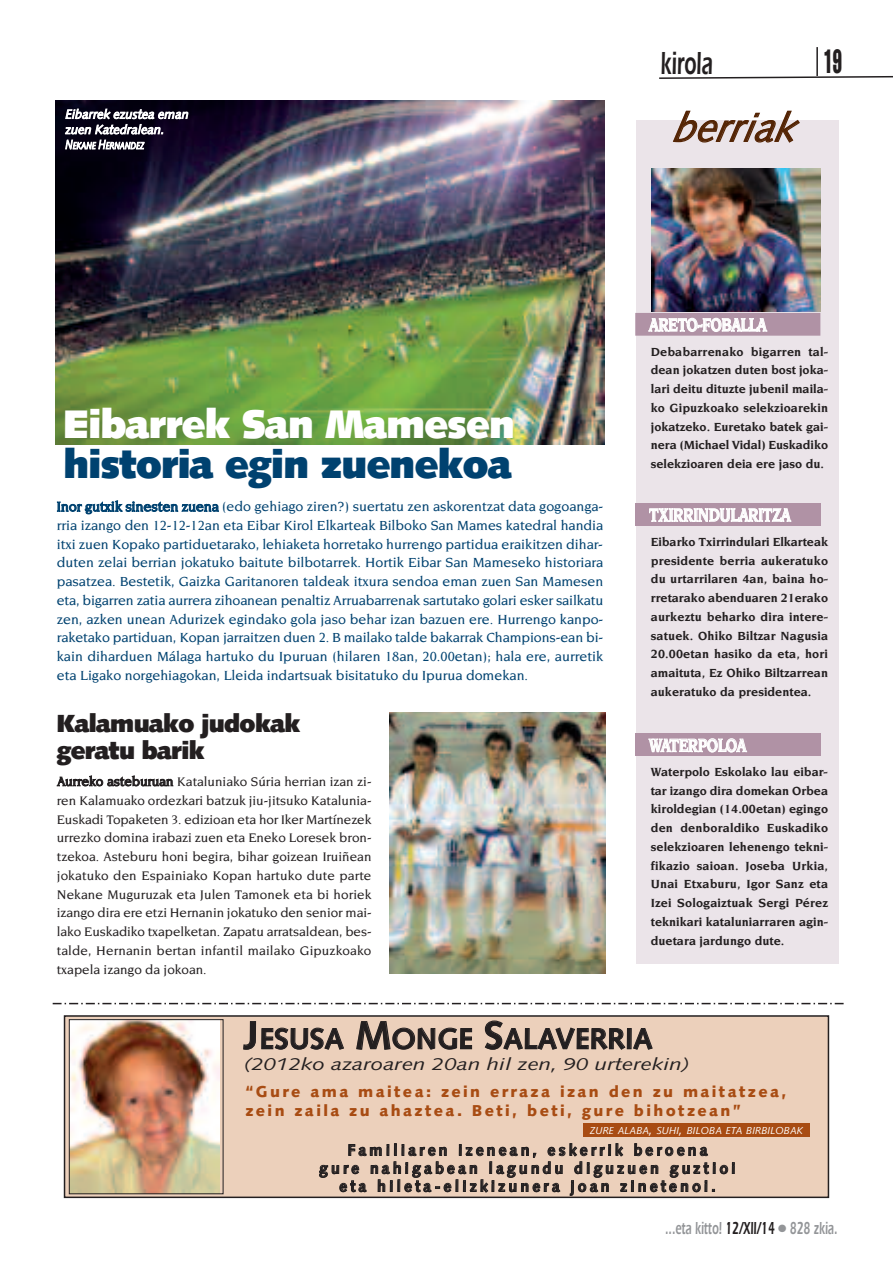
<style>
.page{position:relative;width:893px;height:1263px;background:#fff}
.page>*{position:absolute;margin:0;border:0;box-sizing:border-box;transform-origin:0 0}
.t1{font:italic 40.5px "Syntax";color:#542404}
.t2{font:900 39.75px "Syntax";letter-spacing:-.015em;color:#004270}
.t3{font:900 39.75px "Syntax";letter-spacing:-.015em;color:#fff}
.t4{font:600 33px "Itc Eras";color:#231f20;scale:.6 1}
.t5{font:extra-condensed 33px "Helvetica";color:#231f20;scale:.6 1}
.t6{font:700 29.25px "Syntax";color:#231f20}
.t7{font:900 24.75px/27px "Syntax";letter-spacing:-.025em;color:#231f20}
.t8{font:700 19.5px "Novarese";letter-spacing:-.025em;color:#fff;scale:.8 1}
.t9{font:600 18px "Itc Eras";color:#939598;scale:.6 1}
.t10{font:italic 17.25px "Syntax";color:#231f20;scale:1.3 1}
.t11{font:700 15.75px/18px "Syntax";letter-spacing:.2em;color:#231f20;text-align:center}
.t12{font:900 15.75px/18.9px "Syntax";letter-spacing:.15em;color:#a84c13}
.t13{font:500 14.25px/18.8px "Novarese";color:#004270;text-align:justify}
.t14{font:500 13.5px/18.8px "Novarese";letter-spacing:.01em;color:#231f20;text-align:justify}
.t15{font:700 12.75px/18.8px "Novarese";color:#231f20;text-align:justify}
.t16{font:italic 12.75px/15.3px "Syntax";color:#fff}
.t17{font:italic 10.2px "Syntax";color:#fff}
.t18{font:italic 9.6px "Syntax";letter-spacing:.015em;color:#fff;scale:.8 1}
.s1{font-size:12.75px}
.s2{font-size:39px}
.s3{font-size:13.5px}
.s4{color:#231f20}
</style>
<div class="page">
<hr style="left:816px;top:47px;width:2px;height:29px;background:#231f20">
<svg style="left:659px;top:75px;width:234px;height:4px"></svg>
<svg style="left:53px;top:1003px;width:791px;height:1px"></svg>
<div style="left:636px;top:121px;width:203px;height:843px;background:#ebe4e9"></div>
<div style="left:635px;top:313px;width:185px;height:23px;background:#b092a5"></div>
<div style="left:635px;top:503px;width:185px;height:23px;background:#b092a5"></div>
<img style="left:55px;top:100px;width:550px;height:344px">
<img style="left:651px;top:168px;width:170px;height:143px">
<div style="left:65px;top:1016px;width:763px;height:181px;background:#ecd0bb"></div>
<div style="left:64px;top:1015px;width:765px;height:183px;border:2px solid #231f20"></div>
<img style="left:71px;top:1021px;width:149px;height:171px">
<div style="left:69px;top:1019px;width:154px;height:175px;border:1px solid #231f20"></div>
<div style="left:583px;top:1123px;width:227px;height:14px;background:#a84c13"></div>
<img style="left:390px;top:712px;width:215px;height:262px">
<div style="left:635px;top:733px;width:185px;height:23px;background:#b092a5"></div>
<p class="t16" style="left:65px;top:108px;width:125px">Eibarrek ezustea eman zuen Katedralean.</p>
<p class="t18" style="left:65px;top:142px;width:100px"><span class="s1">N</span>EKANE <span class="s1">H</span>ERNANDEZ</p>
<h3 class="t4" style="left:661px;top:52px;width:89px">kirola</h3>
<h3 class="t5" style="left:824px;top:49px;width:32px">19</h3>
<h1 class="t1" style="left:673px;top:111px;width:123px">berriak</h1>
<h2 class="t3" style="left:63px;top:408px;width:453px">Eibarrek San Mamesen</h2>
<h2 class="t2" style="left:63px;top:448px;width:450px">historia egin zuenekoa</h2>
<p class="t13" style="left:57px;top:498px;width:548px">Inor gutxik sinesten zuena (edo gehiago ziren?) suertatu zen askorentzat data gogoanga&shy;rria izango den 12-12-12an eta Eibar Kirol Elkarteak Bilboko San Mames katedral handia itxi zuen Kopako partiduetarako, lehiaketa horretako hurrengo partidua eraikitzen dihar&shy;duten zelai berrian jokatuko baitute bilbotarrek. Hortik Eibar San Mameseko historiara pasatzea. Bestetik, Gaizka Garitanoren taldeak itxura sendoa eman zuen San Mamesen eta, bigarren zatia aurrera zihoanean penaltiz Arruabarrenak sartutako golari esker sailkatu zen, azken unean Adurizek egindako gola jaso behar izan bazuen ere. Hurrengo kanpo&shy;raketako partiduan, Kopan jarraitzen duen 2. B mailako talde bakarrak Champions-ean bi&shy;kain diharduen Málaga hartuko du Ipuruan (hilaren 18an, 20.00etan); hala ere, aurretik eta Ligako norgehiagokan, Lleida indartsuak bisitatuko du Ipurua domekan.</p>
<h3 class="t7" style="left:57px;top:712px;width:245px">Kalamuako judokak geratu barik</h3>
<p class="t14" style="left:57px;top:773px;width:316px">Aurreko asteburuan Kataluniako Súria herrian izan zi&shy;ren Kalamuako ordezkari batzuk jiu-jitsuko Katalunia-Euskadi Topaketen 3. edizioan eta hor Iker Martínezek urrezko domina irabazi zuen eta Eneko Loresek bron&shy;tzekoa. Asteburu honi begira, bihar goizean Iruiñean jokatuko den Espainiako Kopan hartuko dute parte Nekane Muguruzak eta Julen Tamonek eta bi horiek izango dira ere etzi Hernanin jokatuko den senior mai&shy;lako Euskadiko txapelketan. Zapatu arratsaldean, bes&shy;talde, Hernanin bertan infantil mailako Gipuzkoako txapela izango da jokoan.</p>
<h3 class="t8" style="left:649px;top:317px;width:148px">ARETO-FOBALLA</h3>
<p class="t15" style="left:651px;top:343px;width:179px">Debabarrenako bigarren tal&shy;dean jokatzen duten bost joka&shy;lari deitu dituzte jubenil maila&shy;ko Gipuzkoako selekzioarekin jokatzeko. Euretako batek gai&shy;nera (Michael Vidal) Euskadiko selekzioaren deia ere jaso du.</p>
<h3 class="t8" style="left:649px;top:507px;width:178px">TXIRRINDULARITZA</h3>
<p class="t15" style="left:651px;top:533px;width:179px">Eibarko Txirrindulari Elkarteak presidente berria aukeratuko du urtarrilaren 4an, baina ho&shy;rretarako abenduaren 21erako aurkeztu beharko dira intere&shy;satuek. Ohiko Biltzar Nagusia 20.00etan hasiko da eta, hori amaituta, Ez Ohiko Biltzarrean aukeratuko da presidentea.</p>
<h3 class="t8" style="left:649px;top:737px;width:123px">WATERPOLOA</h3>
<p class="t15" style="left:651px;top:763px;width:179px">Waterpolo Eskolako lau eibar&shy;tar izango dira domekan Orbea kiroldegian (14.00etan) egingo den denboraldiko Euskadiko selekzioaren lehenengo tekni&shy;fikazio saioan. Joseba Urkia, Unai Etxaburu, Igor Sanz eta Izei Sologaiztuak Sergi Pérez teknikari kataluniarraren agin&shy;duetara jardungo dute.</p>
<h3 class="t6" style="left:245px;top:1027px;width:409px"><span class="s2">J</span>ESUSA <span class="s2">M</span>ONGE <span class="s2">S</span>ALAVERRIA</h3>
<p class="t10" style="left:244px;top:1057px;width:344px">(2012ko azaroaren 20an hil zen, 90 urterekin)</p>
<p class="t12" style="left:245px;top:1084px;width:543px">“Gure ama maitea: zein erraza izan den zu maitatzea, zein zaila zu ahaztea. Beti, beti, gure bihotzean”</p>
<p class="t17" style="left:590px;top:1126px;width:215px">ZURE ALABA<span class="s3">,</span> SUHI<span class="s3">,</span> BILOBA ETA BIRBILOBAK</p>
<p class="t11" style="left:319px;top:1142px;width:418px">Familiaren izenean, eskerrik beroena<br>gure nahigabean lagundu diguzuen guztioi eta hileta-elizkizunera joan zinetenoi.</p>
<p class="t9" style="left:665px;top:1222px;width:289px">...eta kitto! <span class="s4">12/XII/14</span> ● 828 zkia.</p>
</div>
